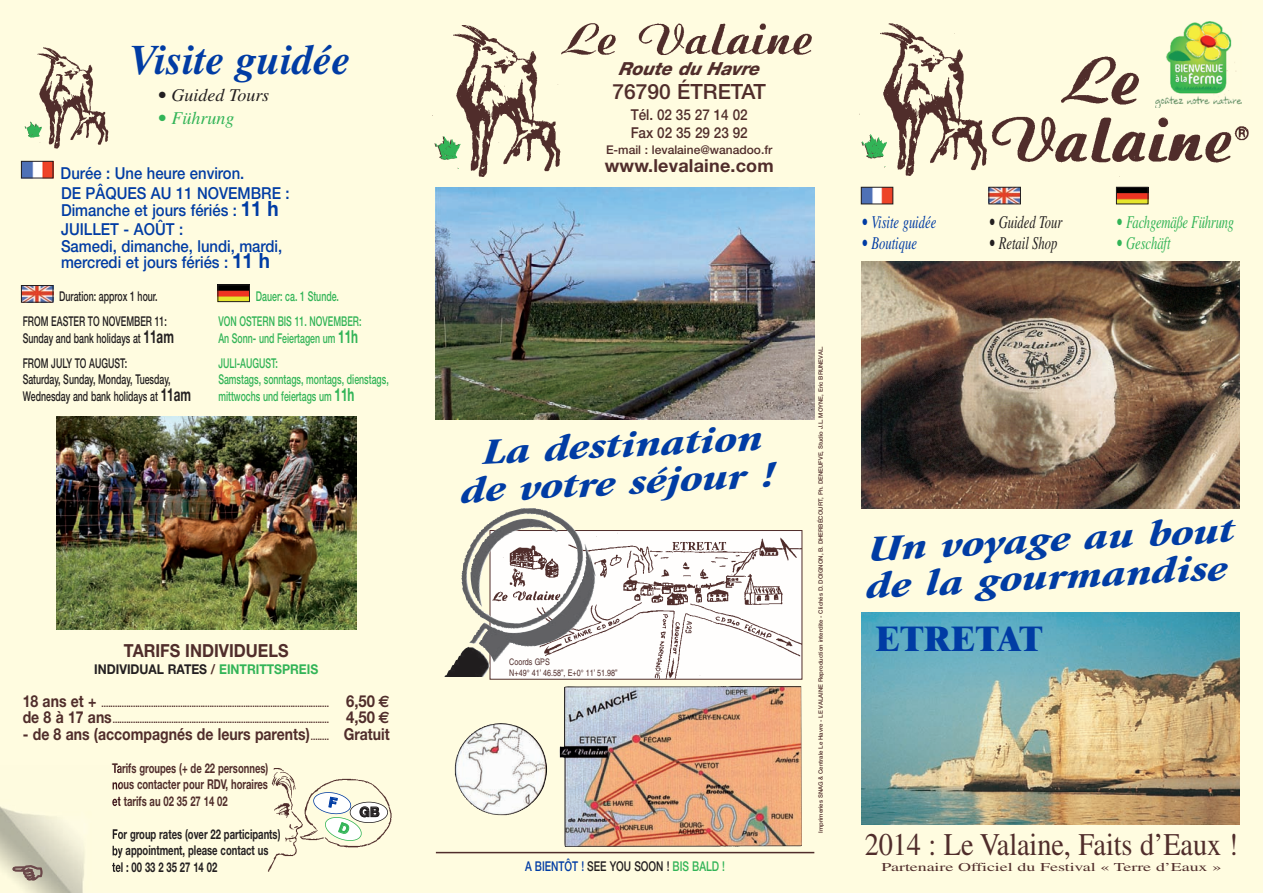
<style>
.page{position:relative;width:1263px;height:893px;background:#fffce0}
.page>*{position:absolute;margin:0;border:0;box-sizing:border-box;transform-origin:0 0}
.t1{font:italic 700 42px "Times";color:#003ca4}
.t2{font:italic 900 36px/37.5px "Giovanni";color:#003ca4;scale:1.2 1}
.t3{font:800 36px "Dutch 801 BT";color:#003ca4}
.t4{font:31.5px "Times";letter-spacing:-.005em;color:#502d2b;scale:.9 1}
.t5{font:500 21px "Helvetica Neue";color:#502d2b}
.t6{font:italic 18px "Times";letter-spacing:-.015em;color:#32b457;scale:.7 1}
.t7{font:italic 18px "Times";color:#003ca4;scale:.7 1}
.t8{font:italic 18px "Times";color:#231f20;scale:.7 1}
.t9{font:700 18px "Helvetica Neue";color:#502d2b}
.t10{font:700 18px "Helvetica Neue";color:#502d2b;scale:.9 1}
.t11{font:italic 800 18px "Helvetica Neue";color:#502d2b}
.t12{font:italic 18px "Times";color:#231f20}
.t13{font:italic 18px "Times";letter-spacing:-.015em;color:#32b457}
.t14{font:500 16.5px/20.7px "Helvetica Neue";color:#003ca4;scale:.9 1}
.t15{font:700 16.5px "Helvetica Neue";color:#502d2b;scale:.85 1}
.t16{font:500 15px/18px "Helvetica Neue";letter-spacing:-.005em;color:#502d2b;scale:.9 1}
.t17{font:500 13.5px "Helvetica Neue";color:#231f20;scale:.65 1}
.t18{font:500 13.5px "Helvetica Neue";color:#32b457;scale:.65 1}
.t19{font:700 13.5px/16.5px "Helvetica Neue";color:#231f20;scale:.7 1}
.t20{font:700 13.5px/16.5px "Helvetica Neue";color:#502d2b;text-align:justify;scale:.7 1}
.t21{font:700 13.5px "Helvetica Neue";color:#231f20;scale:.9 1}
.t22{font:500 13.5px "Helvetica Neue";color:#231f20;scale:.75 1}
.t23{font:700 13.5px "Helvetica Neue";color:#231f20}
.t24{font:12px "Times";letter-spacing:-.005em;color:#502d2b;scale:1.5 1}
.t25{font:500 12px "Helvetica Neue";color:#502d2b}
.t26{font:700 9px/16.5px "Helvetica Neue";color:#502d2b;scale:.9 1}
.t27{font:9px/10.8px "Helvetica";color:#502d2b;scale:.8 1}
.t28{font:500 6px "Helvetica Neue";color:#502d2b}
.s1{font-weight:700;font-size:21px}
.s2{font-weight:700;font-size:18px}
.s3{color:#502d2b}
.s4{color:#32b457}
.s5{font-size:16.5px}
.s6{font-family:"Euro Sans";font-size:16.5px}
.s7{font-size:9px}
.s8{color:#003ca4}
</style>
<div class="page">
<img style="left:1001px;top:56px;width:248px;height:121px">
<img style="left:859px;top:23px;width:142px;height:153px">
<img style="left:859px;top:126px;width:28px;height:43px">
<img style="left:861px;top:262px;width:378px;height:246px">
<img style="left:863px;top:189px;width:28px;height:13px">
<div style="left:861px;top:187px;width:32px;height:17px;border:1px solid #231f20"></div>
<img style="left:991px;top:189px;width:27px;height:13px">
<div style="left:989px;top:187px;width:31px;height:17px;border:1px solid #231f20"></div>
<img style="left:1118px;top:189px;width:28px;height:13px">
<div style="left:1116px;top:187px;width:32px;height:17px;border:1px solid #231f20"></div>
<img style="left:861px;top:612px;width:378px;height:213px">
<img style="left:432px;top:25px;width:129px;height:152px">
<img style="left:432px;top:128px;width:30px;height:42px">
<img style="left:558px;top:23px;width:254px;height:57px">
<hr style="left:436px;top:852px;width:378px;height:1px;background:#502d2b">
<img style="left:492px;top:532px;width:308px;height:146px">
<div style="left:490px;top:530px;width:312px;height:150px;border:1px solid #502d2b"></div>
<img style="left:436px;top:187px;width:378px;height:232px">
<img style="left:461px;top:508px;width:123px;height:121px">
<img style="left:455px;top:686px;width:347px;height:161px">
<img style="left:1156px;top:21px;width:86px;height:87px">
<img style="left:23px;top:163px;width:28px;height:13px">
<div style="left:21px;top:161px;width:32px;height:17px;border:1px solid #231f20"></div>
<img style="left:23px;top:287px;width:28px;height:13px">
<div style="left:21px;top:285px;width:32px;height:17px;border:1px solid #231f20"></div>
<img style="left:220px;top:287px;width:28px;height:13px">
<div style="left:218px;top:285px;width:32px;height:17px;border:1px solid #231f20"></div>
<img style="left:37px;top:47px;width:72px;height:102px">
<img style="left:24px;top:114px;width:20px;height:28px">
<img style="left:267px;top:768px;width:125px;height:104px">
<div style="left:350px;top:802px;width:38px;height:21px;background:#fff;border-radius:50%"></div>
<div style="left:350px;top:802px;width:38px;height:21px;border:2px solid #231f20;border-radius:50%"></div>
<img style="left:56px;top:417px;width:300px;height:212px">
<img style="left:0;top:765px;width:119px;height:128px">
<svg style="left:114px;top:765px;width:6px;height:9px"></svg>
<svg style="left:113px;top:782px;width:7px;height:8px"></svg>
<svg style="left:112px;top:796px;width:8px;height:10px"></svg>
<svg style="left:113px;top:829px;width:7px;height:10px"></svg>
<svg style="left:112px;top:846px;width:8px;height:26px"></svg>
<svg style="left:13px;top:866px;width:29px;height:14px"></svg>
<svg style="left:312px;top:791px;width:51px;height:52px"></svg>
<h1 class="t1" style="left:129px;top:45px;width:223px">Visite guidée</h1>
<h3 class="t12" style="left:159px;top:89px;width:112px">● Guided Tours</h3>
<h3 class="t13" style="left:159px;top:111px;width:77px">● Führung</h3>
<h3 class="t14" style="left:61px;top:164px;width:256px">Durée : Une heure environ.<br>DE PÂQUES AU 11 NOVEMBRE :</h3>
<h3 class="t14" style="left:61px;top:202px;width:243px;line-height:19.5px">Dimanche et jours fériés : <span class="s1">11 h<br></span>JUILLET - AOÛT :</h3>
<h3 class="t14" style="left:61px;top:239px;width:247px;line-height:16.5px">Samedi, dimanche, lundi, mardi, mercredi et jours fériés : <span class="s1">11 h</span></h3>
<h3 class="t17" style="left:59px;top:292px;width:153px">Duration: approx 1 hour.</h3>
<h3 class="t18" style="left:256px;top:292px;width:129px">Dauer: ca. 1 Stunde.</h3>
<h3 class="t17" style="left:23px;top:317px;width:223px">FROM EASTER TO NOVEMBER 11:</h3>
<h3 class="t18" style="left:218px;top:317px;width:222px">VON OSTERN BIS 11. NOVEMBER:</h3>
<h3 class="t17" style="left:23px;top:333px;width:234px">Sunday and bank holidays at <span class="s2">11am</span></h3>
<h3 class="t18" style="left:218px;top:333px;width:217px">An Sonn- und Feiertagen um <span class="s2">11h</span></h3>
<h3 class="t17" style="left:23px;top:358px;width:162px">FROM JULY TO AUGUST:</h3>
<h3 class="t18" style="left:218px;top:358px;width:93px">JULI-AUGUST:</h3>
<h3 class="t17" style="left:23px;top:375px;width:229px">Saturday, Sunday, Monday, Tuesday,</h3>
<h3 class="t18" style="left:218px;top:375px;width:264px">Samstags, sonntags, montags, dienstags,</h3>
<h3 class="t17" style="left:23px;top:391px;width:260px">Wednesday and bank holidays at <span class="s2">11am</span></h3>
<h3 class="t18" style="left:218px;top:391px;width:211px">mittwochs und feiertags um <span class="s2">11h</span></h3>
<h3 class="t10" style="left:124px;top:644px;width:184px">TARIFS INDIVIDUELS</h3>
<h3 class="t21" style="left:94px;top:664px;width:251px">INDIVIDUAL RATES <span class="s3">/</span> <span class="s4">EINTRITTSPREIS</span></h3>
<p class="t26" style="left:23px;top:696px;width:409px"><span class="s5">18 ans et +</span> ..................................................................................................... <span class="s5">6,50</span> <span class="s6">€ </span><span class="s5">de 8 à 17 ans</span>................................................................................................ <span class="s5">4,50</span> <span class="s6">€</span></p>
<h3 class="t15" style="left:23px;top:728px;width:433px">- de 8 ans (accompagnés de leurs parents)<span class="s7">........</span> Gratuit</h3>
<h3 class="t20" style="left:112px;top:761px;width:225px">Tarifs groupes (+ de 22 personnes) nous contacter pour RDV, horaires et tarifs au 02 35 27 14 02</h3>
<h3 class="t19" style="left:112px;top:827px;width:242px">For group rates (over 22 participants) by appointment, please contact us tel : 00 33 2 35 27 14 02</h3>
<h3 class="t23" style="left:359px;top:807px;width:22px">GB</h3>
<h3 class="t11" style="left:619px;top:62px;width:146px">Route du Havre</h3>
<h3 class="t5" style="left:612px;top:84px;width:155px">76790 ÉTRETAT</h3>
<h3 class="t16" style="left:631px;top:107px;width:132px">Tél. 02 35 27 14 02<br>Fax 02 35 29 23 92</h3>
<h3 class="t25" style="left:606px;top:145px;width:168px">E-mail : levalaine@wanadoo.fr</h3>
<h3 class="t9" style="left:605px;top:160px;width:171px">www.levalaine.com</h3>
<h2 class="t2" style="left:457px;top:437px;width:264px;text-align:center;rotate:-3deg">La destination de votre séjour !</h2>
<p class="t27" style="left:509px;top:657px;width:137px">Coords GPS<br>N+49° 41’ 46.58”, E+0° 11’ 51.98”</p>
<h3 class="t22" style="left:525px;top:861px;width:268px"><span class="s8">A BIENTÔT !</span> SEE YOU SOON ! <span class="s4">BIS BALD !</span></h3>
<p class="t28" style="left:818px;top:833px;width:488px;rotate:-90deg">Imprimeries SNAG &amp; Centrale Le Havre - LE VALAINE Reproduction interdite - Clichés D. DOIGNON, B. DHERBÉCOURT, Ph. DENEUFVE, Studio J.L. MOYNE, Eric BRUNEVAL.</p>
<h3 class="t7" style="left:863px;top:216px;width:107px">● Visite guidée</h3>
<h3 class="t7" style="left:863px;top:237px;width:79px">● Boutique</h3>
<h3 class="t8" style="left:990px;top:216px;width:105px">● Guided Tour</h3>
<h3 class="t8" style="left:990px;top:237px;width:98px">● Retail Shop</h3>
<h3 class="t6" style="left:1117px;top:216px;width:169px">● Fachgemäße Führung</h3>
<h3 class="t6" style="left:1117px;top:237px;width:78px">● Geschäft</h3>
<h2 class="t2" style="left:862px;top:533px;width:310px;rotate:-3deg">Un voyage au bout de la gourmandise</h2>
<h2 class="t3" style="left:875px;top:627px;width:169px">ETRETAT</h2>
<h3 class="t4" style="left:865px;top:833px;width:416px">2014 : Le Valaine, Faits d’Eaux !</h3>
<h3 class="t24" style="left:881px;top:863px;width:228px">Partenaire Officiel du Festival « Terre d’Eaux »</h3>
</div>
